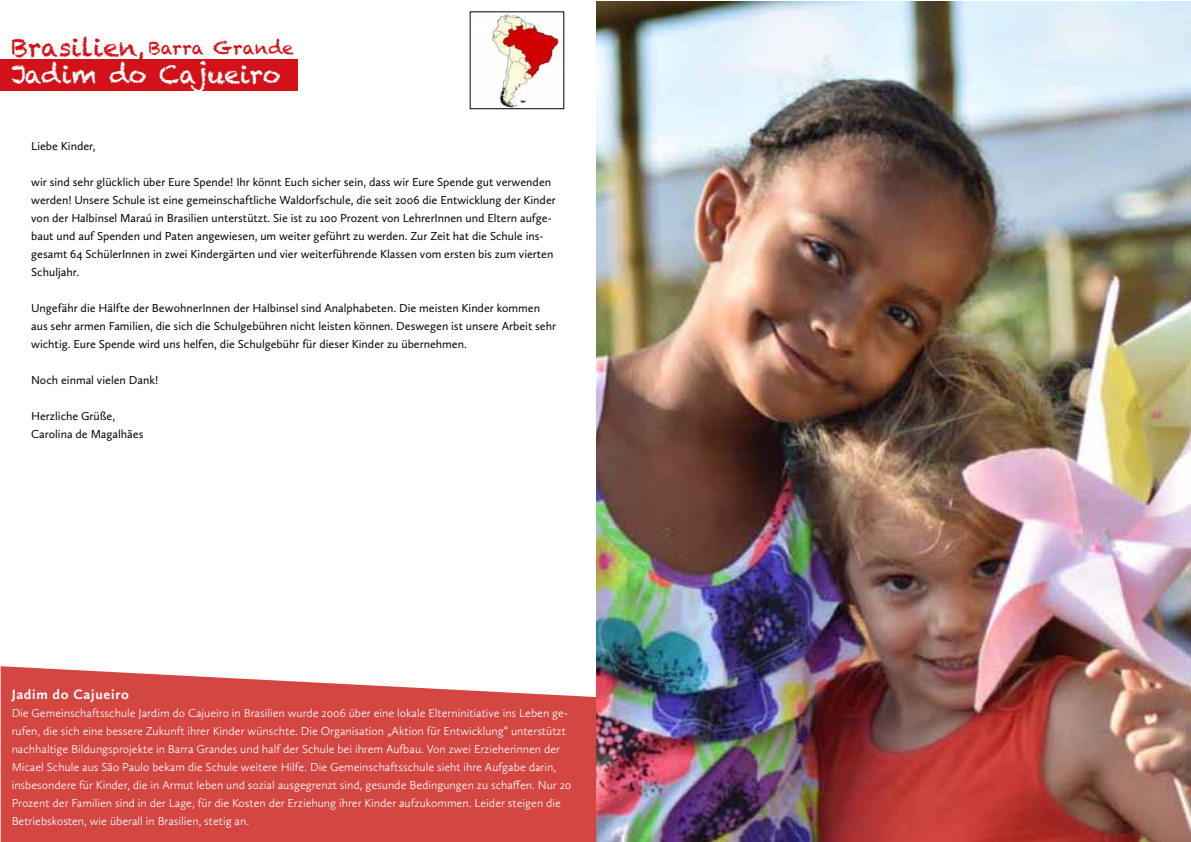
<style>
.page{position:relative;width:1191px;height:842px;background:#fff}
.page>*{position:absolute;margin:0;border:0;box-sizing:border-box;transform-origin:0 0}
.t1{font:25px "Chalkduster";color:#fff}
.t2{font:18px "Chalkduster";color:#d21218}
.t3{font:700 14px "Calluna Sans";letter-spacing:.05em;color:#fff}
.t4{font:12px/18px "Calluna Sans";color:#000}
.t5{font:300 12px/18px "Calluna Sans";color:#fff}
.s1{font-size:25px}
</style>
<div class="page">
<img style="left:596px;top:1px;width:595px;height:841px">
<svg style="left:1px;top:666px;width:595px;height:176px;background:#d75652"></svg>
<div style="left:0;top:59px;width:298px;height:32px;background:#d21218"></div>
<img style="left:492px;top:13px;width:69px;height:94px">
<h2 class="t2" style="left:11px;top:38px;width:284px"><span class="s1">Brasilien,</span> Barra Grande</h2>
<h1 class="t1" style="left:11px;top:60px;width:271px">Jadim do Cajueiro</h1>
<p class="t4" style="left:31px;top:136px;width:66px">Liebe Kinder,</p>
<p class="t4" style="left:31px;top:172px;width:526px">wir sind sehr glücklich über Eure Spende! Ihr könnt Euch sicher sein, dass wir Eure Spende gut verwenden werden! Unsere Schule ist eine gemeinschaftliche Waldorfschule, die seit 2006 die Entwicklung der Kinder von der Halbinsel Maraú in Brasilien unterstützt. Sie ist zu 100 Prozent von LehrerInnen und Eltern aufge&shy;baut und auf Spenden und Paten angewiesen, um weiter geführt zu werden. Zur Zeit hat die Schule ins&shy;gesamt 64 SchülerInnen in zwei Kindergärten und vier weiterführende Klassen vom ersten bis zum vierten Schuljahr.</p>
<p class="t4" style="left:31px;top:298px;width:526px">Ungefähr die Hälfte der BewohnerInnen der Halbinsel sind Analphabeten. Die meisten Kinder kommen aus sehr armen Familien, die sich die Schulgebühren nicht leisten können. Deswegen ist unsere Arbeit sehr wichtig. Eure Spende wird uns helfen, die Schulgebühr für dieser Kinder zu übernehmen.</p>
<p class="t4" style="left:31px;top:370px;width:129px">Noch einmal vielen Dank!</p>
<p class="t4" style="left:31px;top:406px;width:114px">Herzliche Grüße,<br>Carolina de Magalhães</p>
<p class="t3" style="left:12px;top:686px;width:119px">Jadim do Cajueiro</p>
<p class="t5" style="left:12px;top:704px;width:561px">Die Gemeinschaftsschule Jardim do Cajueiro in Brasilien wurde 2006 über eine lokale Elterninitiative ins Leben ge&shy;rufen, die sich eine bessere Zukunft ihrer Kinder wünschte. Die Organisation „Aktion für Entwicklung“ unterstützt nachhaltige Bildungsprojekte in Barra Grandes und half der Schule bei ihrem Aufbau. Von zwei Erzieherinnen der Micael Schule aus São Paulo bekam die Schule weitere Hilfe. Die Gemeinschaftsschule sieht ihre Aufgabe darin, insbesondere für Kinder, die in Armut leben und sozial ausgegrenzt sind, gesunde Bedingungen zu schaffen. Nur 20<br>Prozent der Familien sind in der Lage, für die Kosten der Erziehung ihrer Kinder aufzukommen. Leider steigen die Betriebskosten, wie überall in Brasilien, stetig an.</p>
</div>
